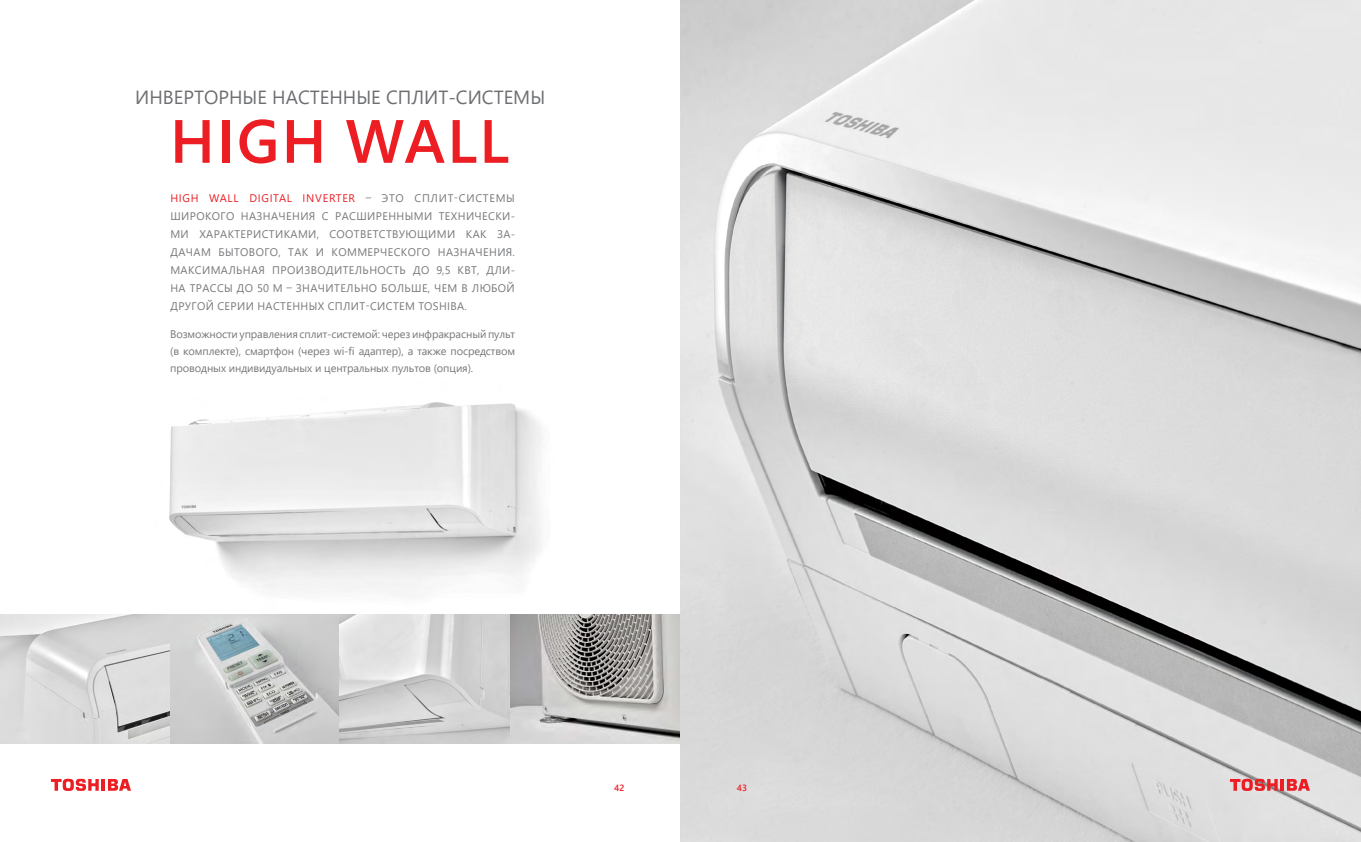
<style>
.page{position:relative;width:1361px;height:842px;background:#fff}
.page>*{position:absolute;margin:0;border:0;box-sizing:border-box;transform-origin:0 0}
.t1{font:600 61px "Segoe UI";letter-spacing:.035em;color:#ed1d24}
.t2{font:19px "Segoe UI";color:#6d6e71}
.t3{font:11px/18px "Segoe UI";letter-spacing:.035em;color:#77787b;text-align:justify}
.t4{font:11px/17px "Segoe UI";letter-spacing:-.01em;color:#757779;text-align:justify}
.t5{font:600 9px "Segoe UI";color:#ed1d24}
.s1{color:#ed1d24}
</style>
<div class="page">
<svg style="left:51px;top:779px;width:80px;height:12px"></svg>
<img style="left:169px;top:402px;width:373px;height:193px">
<img style="left:0;top:614px;width:680px;height:130px">
<img style="left:680px;top:0;width:681px;height:842px">
<hr style="left:1280px;top:779px;width:4px;height:12px;background:#ed1d24">
<svg style="left:1287px;top:779px;width:23px;height:12px"></svg>
<svg style="left:1230px;top:779px;width:47px;height:12px"></svg>
<h2 class="t2" style="left:135px;top:79px;width:411px">ИНВЕРТОРНЫЕ НАСТЕННЫЕ СПЛИТ-СИСТЕМЫ</h2>
<h1 class="t1" style="left:170px;top:84px;width:341px">HIGH WALL</h1>
<p class="t3" style="left:170px;top:188px;width:346px"><span class="s1">HIGH WALL DIGITAL INVERTER</span> – ЭТО СПЛИТ-СИСТЕМЫ ШИРОКОГО НАЗНАЧЕНИЯ С РАСШИРЕННЫМИ ТЕХНИЧЕСКИ-МИ ХАРАКТЕРИСТИКАМИ, СООТВЕТСТВУЮЩИМИ КАК ЗА-ДАЧАМ БЫТОВОГО, ТАК И КОММЕРЧЕСКОГО НАЗНАЧЕНИЯ.<br>МАКСИМАЛЬНАЯ ПРОИЗВОДИТЕЛЬНОСТЬ ДО 9,5 КВТ, ДЛИ-НА ТРАССЫ ДО 50 М – ЗНАЧИТЕЛЬНО БОЛЬШЕ, ЧЕМ В ЛЮБОЙ ДРУГОЙ СЕРИИ НАСТЕННЫХ СПЛИТ-СИСТЕМ TOSHIBA.</p>
<p class="t4" style="left:170px;top:325px;width:346px">Возможности управления сплит-системой: через инфракрасный пульт (в комплекте), смартфон (через wi-fi адаптер), а также посредством проводных индивидуальных и центральных пультов (опция).</p>
<p class="t5" style="left:614px;top:779px;width:12px">42</p>
<p class="t5" style="left:737px;top:779px;width:12px">43</p>
</div>
